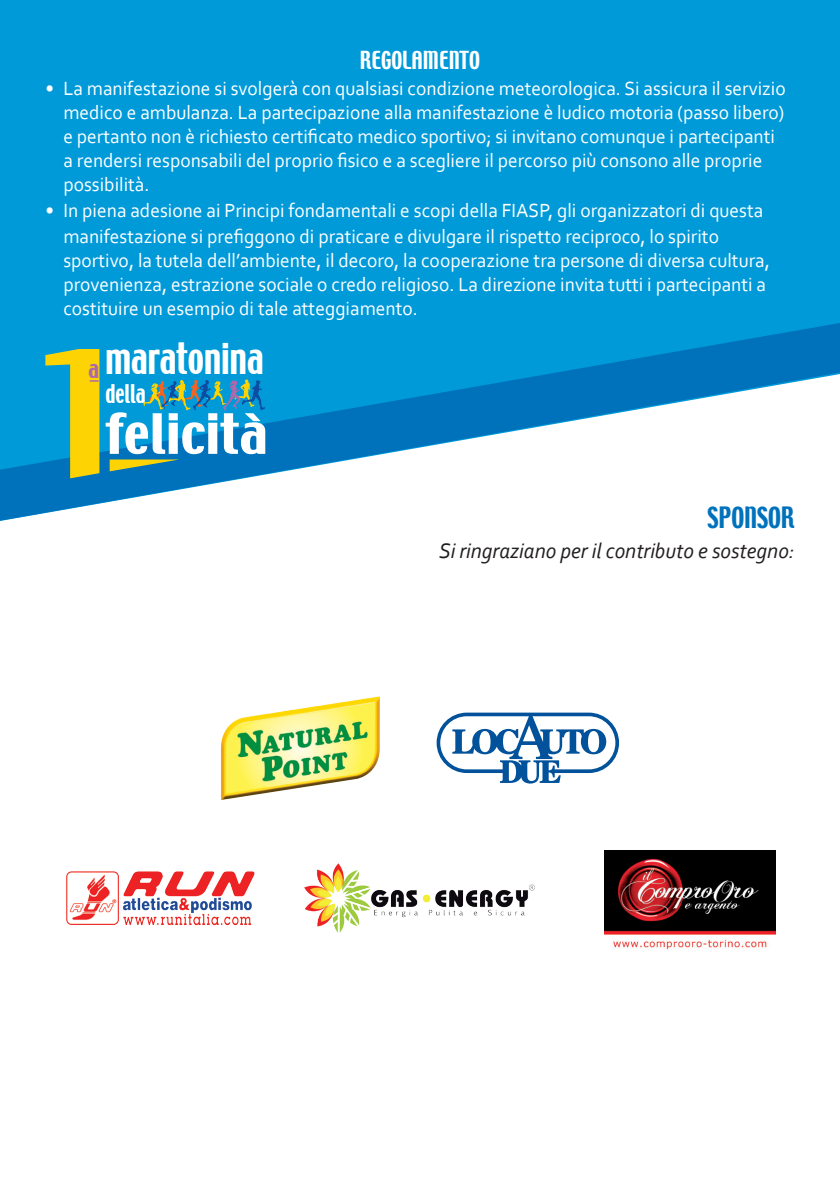
<style>
.page{position:relative;width:840px;height:1191px;background:#fff}
.page>*{position:absolute;margin:0;border:0;box-sizing:border-box;transform-origin:0 0}
.t1{font:49.2px "Techno";color:#fff;scale:1.18 1}
.t2{font:38.2px "Techno";color:#fff;scale:.9 1}
.t3{font:26px "Techno";color:#0072bc;scale:.9 1}
.t4{font:22.8px "Techno";color:#fff;scale:.9 1}
.t5{font:italic 22px "Corbel";color:#231f20}
.t6{font:22px "Techno";color:#fff;scale:.9 1}
.t7{font:22px "Techno";color:#ad69ab}
.t8{font:20px/24px "Corbel";color:#fff}
</style>
<div class="page">
<div style="left:0;top:0;width:839px;height:521px;background:#009ad9"></div>
<svg style="left:0;top:323px;width:839px;height:197px"></svg>
<svg style="left:45px;top:349px;width:54px;height:129px;background:#8fb75e"></svg>
<svg style="left:143px;top:379px;width:122px;height:32px;background:#3694ab"></svg>
<svg style="left:110px;top:459px;width:69px;height:12px"></svg>
<img style="left:604px;top:850px;width:171px;height:100px">
<img style="left:304px;top:863px;width:231px;height:69px">
<img style="left:66px;top:871px;width:189px;height:55px">
<svg style="left:436px;top:712px;width:182px;height:71px"></svg>
<img style="left:221px;top:696px;width:159px;height:104px">
<p class="t6" style="left:360px;top:45px;width:135px">REGOLAMENTO</p>
<p class="t8" style="left:63px;top:76px;width:723px;text-indent:-18px">• La manifestazione si svolgerà con qualsiasi condizione meteorologica. Si assicura il servizio medico e ambulanza. La partecipazione alla manifestazione è ludico motoria (passo libero) e pertanto non è richiesto certificato medico sportivo; si invitano comunque i partecipanti a rendersi responsabili del proprio fisico e a scegliere il percorso più consono alle proprie possibilità.</p>
<p class="t8" style="left:63px;top:197px;width:701px;line-height:26px;text-indent:-18px">• In piena adesione ai Principi fondamentali e scopi della FIASP, gli organizzatori di questa manifestazione si prefiggono di praticare e divulgare il rispetto reciproco, lo spirito</p>
<p class="t8" style="left:63px;top:248px;width:707px">sportivo, la tutela dell’ambiente, il decoro, la cooperazione tra persone di diversa cultura, provenienza, estrazione sociale o credo religioso. La direzione invita tutti i partecipanti a costituire un esempio di tale atteggiamento.</p>
<h2 class="t2" style="left:105px;top:332px;width:177px">maratonina</h2>
<h1 class="t1" style="left:105px;top:400px;width:139px">felicità</h1>
<p class="t7" style="left:88px;top:354px;width:12px">a</p>
<p class="t4" style="left:105px;top:378px;width:46px">della</p>
<h3 class="t3" style="left:707px;top:500px;width:98px">SPONSOR</h3>
<p class="t5" style="left:439px;top:537px;width:357px">Si ringraziano per il contributo e sostegno:</p>
</div>
